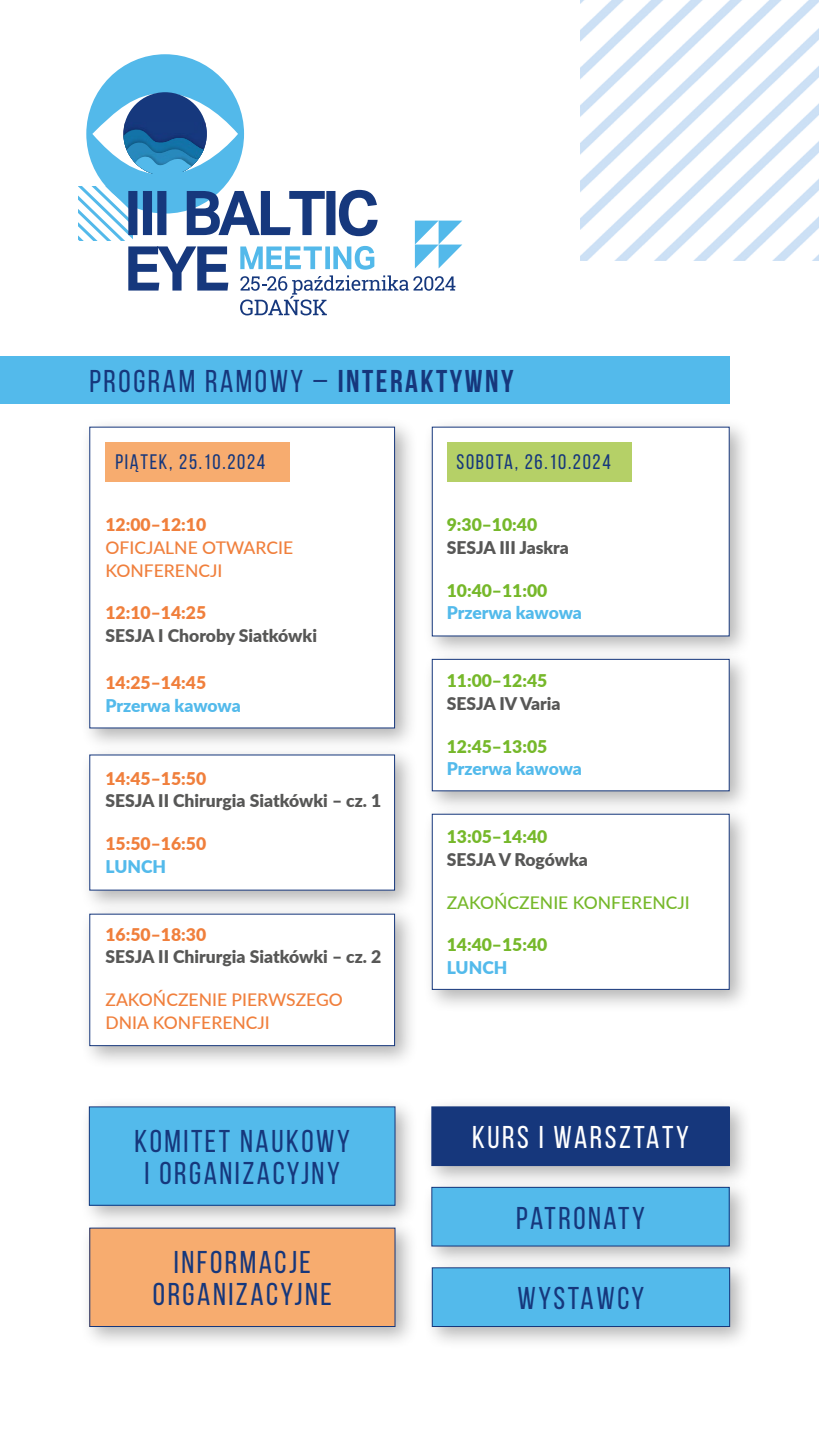
<style>
.page{position:relative;width:819px;height:1456px;background:#fff}
.page>*{position:absolute;margin:0;border:0;box-sizing:border-box;transform-origin:0 0}
.t1{font:31.5px/32px "Bebas Neue";letter-spacing:.08em;color:#16377c;text-align:center}
.t2{font:31.5px "Bebas Neue";letter-spacing:.08em;color:#fff}
.t3{font:21px "Bebas Neue";letter-spacing:.08em;color:#16377c}
.t4{font:900 17.5px "Lato";color:#575756}
.t5{font:900 17.5px "Lato";color:#f07f3c}
.t6{font:900 17.5px "Lato";color:#76b82a}
.t7{font:500 17.5px/22.8px "Lato";color:#f07f3c}
.t8{font:900 17.5px "Lato";letter-spacing:-.005em;color:#53baeb}
.t9{font:500 17.5px "Lato";color:#76b82a}
.s1{font-weight:700}
</style>
<div class="page">
<img style="left:580px;top:0;width:239px;height:260px">
<div style="left:80px;top:417px;width:338px;height:334px;background:#000;opacity:.3"></div>
<div style="left:89px;top:426px;width:306px;height:302px;background:#fff"></div>
<div style="left:422px;top:417px;width:331px;height:243px;background:#000;opacity:.3"></div>
<div style="left:432px;top:426px;width:297px;height:210px;background:#fff"></div>
<div style="left:422px;top:649px;width:331px;height:165px;background:#000;opacity:.3"></div>
<div style="left:432px;top:659px;width:297px;height:132px;background:#fff;border:1px solid #16377c"></div>
<div style="left:422px;top:804px;width:331px;height:208px;background:#000;opacity:.3"></div>
<div style="left:432px;top:813px;width:297px;height:176px;background:#fff"></div>
<div style="left:80px;top:745px;width:338px;height:168px;background:#000;opacity:.3"></div>
<div style="left:89px;top:754px;width:306px;height:136px;background:#fff"></div>
<div style="left:80px;top:904px;width:338px;height:165px;background:#000;opacity:.3"></div>
<div style="left:89px;top:913px;width:306px;height:132px;background:#fff"></div>
<div style="left:0;top:356px;width:235px;height:47px;background:#53baeb"></div>
<div style="left:89px;top:356px;width:640px;height:47px;background:#53baeb"></div>
<div style="left:105px;top:442px;width:185px;height:39px;background:#f7ac6f"></div>
<div style="left:446px;top:442px;width:185px;height:39px;background:#b5d067"></div>
<div style="left:86px;top:54px;width:158px;height:159px;background:#53b9ea;border-radius:50%"></div>
<svg style="left:92px;top:93px;width:146px;height:82px;fill:#fff"></svg>
<svg style="left:123px;top:92px;width:84px;height:82px"></svg>
<div style="left:153px;top:168px;width:29px;height:19px;background:#53b9ea"></div>
<svg style="left:78px;top:186px;width:384px;height:129px"></svg>
<div style="left:79px;top:1097px;width:339px;height:131px;background:#000;opacity:.3"></div>
<div style="left:89px;top:1106px;width:306px;height:99px;background:#53baeb"></div>
<div style="left:422px;top:1177px;width:330px;height:92px;background:#000;opacity:.3"></div>
<div style="left:432px;top:1187px;width:297px;height:58px;background:#53baeb"></div>
<div style="left:422px;top:1257px;width:331px;height:93px;background:#000;opacity:.3"></div>
<div style="left:432px;top:1267px;width:297px;height:59px;background:#53baeb"></div>
<div style="left:422px;top:1097px;width:330px;height:92px;background:#000;opacity:.3"></div>
<div style="left:432px;top:1106px;width:297px;height:59px;background:#16377c"></div>
<div style="left:431px;top:1106px;width:298px;height:59px;border:1px solid #16377c"></div>
<div style="left:80px;top:1218px;width:339px;height:131px;background:#000;opacity:.3"></div>
<div style="left:90px;top:1227px;width:305px;height:99px;background:#f7ac6f"></div>
<h1 class="t1" style="left:89px;top:364px;width:426px">PROGRAM RAMOWY – <span class="s1">INTERAKTYWNY</span></h1>
<p class="t3" style="left:115px;top:451px;width:151px">PIĄTEK, 25.10.2024</p>
<p class="t5" style="left:105px;top:511px;width:102px">12:00–12:10</p>
<p class="t7" style="left:105px;top:535px;width:189px">OFICJALNE OTWARCIE<br>KONFERENCJI</p>
<p class="t5" style="left:105px;top:600px;width:102px">12:10–14:25</p>
<p class="t4" style="left:105px;top:622px;width:213px">SESJA I Choroby Siatkówki</p>
<p class="t5" style="left:105px;top:669px;width:102px">14:25–14:45</p>
<p class="t8" style="left:105px;top:692px;width:137px">Przerwa kawowa</p>
<p class="t5" style="left:105px;top:765px;width:102px">14:45–15:50</p>
<p class="t4" style="left:105px;top:787px;width:277px">SESJA II Chirurgia Siatkówki – cz. 1</p>
<p class="t5" style="left:105px;top:830px;width:102px">15:50–16:50</p>
<p class="t8" style="left:105px;top:853px;width:62px">LUNCH</p>
<p class="t5" style="left:105px;top:920px;width:102px">16:50–18:30</p>
<p class="t4" style="left:105px;top:943px;width:277px">SESJA II Chirurgia Siatkówki – cz. 2</p>
<p class="t7" style="left:105px;top:987px;width:239px">ZAKOŃCZENIE PIERWSZEGO<br>DNIA KONFERENCJI</p>
<h1 class="t1" style="left:134px;top:1124px;width:217px">KOMITET NAUKOWY<br>I ORGANIZACYJNY</h1>
<h1 class="t1" style="left:153px;top:1245px;width:180px">INFORMACJE<br>ORGANIZACYJNE</h1>
<p class="t3" style="left:456px;top:451px;width:156px">SOBOTA, 26.10.2024</p>
<p class="t6" style="left:446px;top:511px;width:92px">9:30–10:40</p>
<p class="t4" style="left:446px;top:534px;width:124px">SESJA III Jaskra</p>
<p class="t6" style="left:446px;top:577px;width:102px">10:40–11:00</p>
<p class="t8" style="left:446px;top:600px;width:137px">Przerwa kawowa</p>
<p class="t6" style="left:446px;top:667px;width:102px">11:00–12:45</p>
<p class="t4" style="left:446px;top:690px;width:115px">SESJA IV Varia</p>
<p class="t6" style="left:446px;top:733px;width:102px">12:45–13:05</p>
<p class="t8" style="left:446px;top:755px;width:137px">Przerwa kawowa</p>
<p class="t6" style="left:446px;top:823px;width:102px">13:05–14:40</p>
<p class="t4" style="left:446px;top:846px;width:143px">SESJA V Rogówka</p>
<p class="t9" style="left:446px;top:889px;width:245px">ZAKOŃCZENIE KONFERENCJI</p>
<p class="t6" style="left:446px;top:931px;width:102px">14:40–15:40</p>
<p class="t8" style="left:446px;top:954px;width:62px">LUNCH</p>
<h1 class="t2" style="left:472px;top:1119px;width:218px">KURS I WARSZTATY</h1>
<h1 class="t1" style="left:516px;top:1201px;width:130px">PATRONATY</h1>
<h1 class="t1" style="left:517px;top:1281px;width:128px">WYSTAWCY</h1>
</div>
